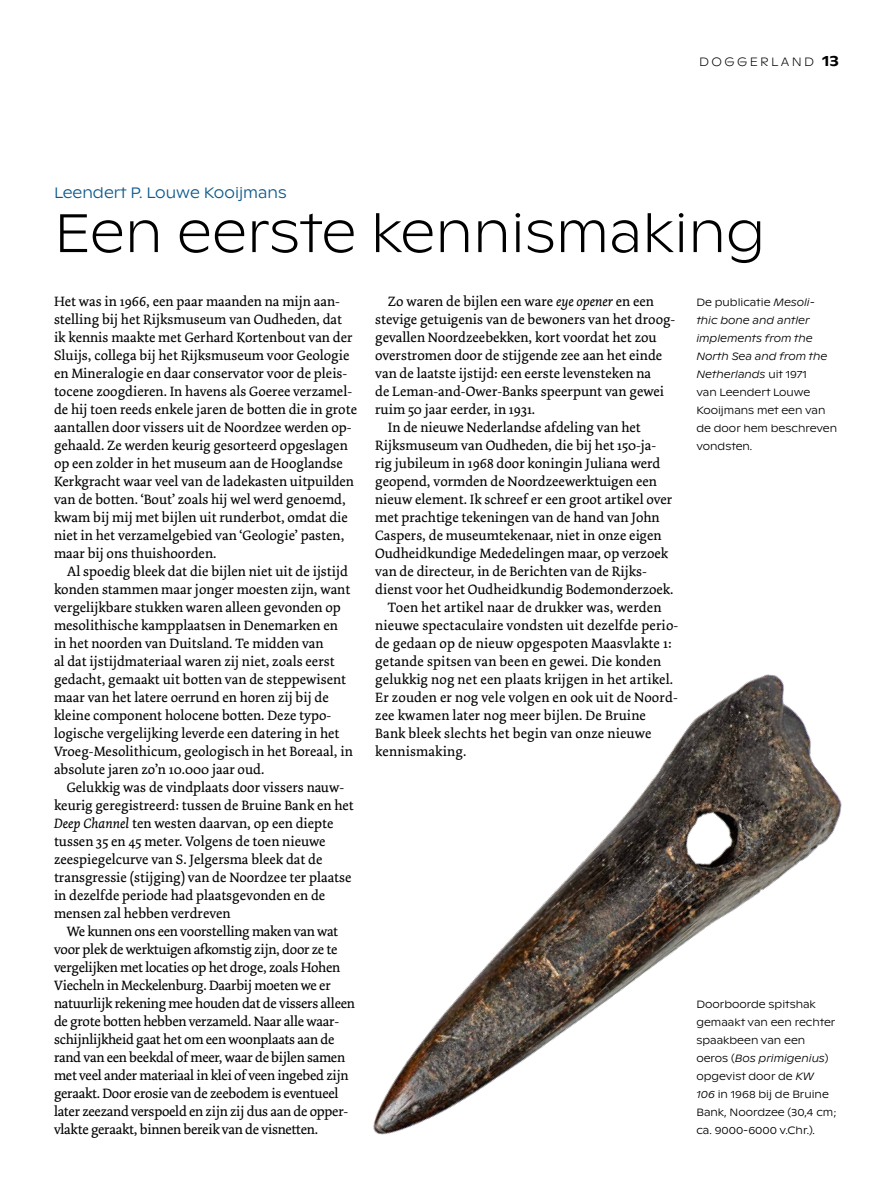
<style>
.page{position:relative;width:893px;height:1191px;background:#fff}
.page>*{position:absolute;margin:0;border:0;box-sizing:border-box;transform-origin:0 0}
.Voor-_en_nawerk_H{font:100 54px "Ginto Nord";color:#000}
.Auteur{font:300 15px "Ginto Nord";color:#0c598a}
.Body_met_inspring{font:14.25px/18px "Dolly Pro";color:#000}
.Body{font:14.25px/18px "Dolly Pro";color:#000}
.Body_met_inspring-2{font:14.25px/18px "Dolly Pro";letter-spacing:-.02em;color:#000}
.t1{font:100 12px "Ginto Nord";letter-spacing:.2em;color:#000}
.bijschrift_links{font:300 10.5px/18px "Ginto Nord";color:#000}
.s1{font-weight:500;font-size:15px}
.s2{font-style:italic}
</style>
<div class="page">
<img style="left:373px;top:674px;width:469px;height:461px">
<p class="t1" style="left:699px;top:53px;width:141px">DOGGERLAND <span class="s1">13</span></p>
<p class="Auteur" style="left:54px;top:182px;width:234px">Leendert P. Louwe Kooijmans</p>
<p class="Voor-_en_nawerk_H" style="left:54px;top:196px;width:713px">Een eerste kennismaking</p>
<p class="Body" style="left:54px;top:292px;width:305px">Het was in 1966, een paar maanden na mijn aan&shy;stelling bij het Rijksmuseum van Oudheden, dat ik kennis maakte met Gerhard Kortenbout van der Sluijs, collega bij het Rijksmuseum voor Geologie en Mineralogie en daar conservator voor de pleis&shy;tocene zoogdieren. In havens als Goeree verzamel&shy;de hij toen reeds enkele jaren de botten die in grote aantallen door vissers uit de Noordzee werden op&shy;gehaald. Ze werden keurig gesorteerd opgeslagen op een zolder in het museum aan de Hooglandse Kerkgracht waar veel van de ladekasten uitpuilden van de botten. ‘Bout’ zoals hij wel werd genoemd, kwam bij mij met bijlen uit runderbot, omdat die niet in het verzamelgebied van ‘Geologie’ pasten, maar bij ons thuishoorden.</p>
<p class="Body_met_inspring" style="left:54px;top:562px;width:300px;text-indent:13px">Al spoedig bleek dat die bijlen niet uit de ijstijd konden stammen maar jonger moesten zijn, want vergelijkbare stukken waren alleen gevonden op mesolithische kampplaatsen in Denemarken en in het noorden van Duitsland. Te midden van<br>al dat ijstijdmateriaal waren zij niet, zoals eerst gedacht, gemaakt uit botten van de steppewisent maar van het latere oerrund en horen zij bij de kleine component holocene botten. Deze typo&shy;logische vergelijking leverde een datering in het Vroeg-Mesolithicum, geologisch in het Boreaal, in absolute jaren zo’n 10.000 jaar oud.</p>
<p class="Body_met_inspring" style="left:54px;top:778px;width:301px;text-indent:13px">Gelukkig was de vindplaats door vissers nauw&shy;keurig geregistreerd: tussen de Bruine Bank en het <span class="s2">Deep Channel</span> ten westen daarvan, op een diepte tussen 35 en 45 meter. Volgens de toen nieuwe zeespiegelcurve van S. Jelgersma bleek dat de transgressie (stijging) van de Noordzee ter plaatse in dezelfde periode had plaatsgevonden en de mensen zal hebben verdreven</p>
<p class="Body_met_inspring-2" style="left:54px;top:922px;width:302px;text-indent:13px">We kunnen ons een voorstelling maken van wat voor plek de werktuigen afkomstig zijn, door ze te vergelijken met locaties op het droge, zoals Hohen Viecheln in Meckelenburg. Daarbij moeten we er natuurlijk rekening mee houden dat de vissers alleen de grote botten hebben verzameld. Naar alle waar&shy;schijnlijkheid gaat het om een woonplaats aan de rand van een beekdal of meer, waar de bijlen samen met veel ander materiaal in klei of veen ingebed zijn geraakt. Door erosie van de zeebodem is eventueel later zeezand verspoeld en zijn zij dus aan de opper&shy;vlakte geraakt, binnen bereik van de visnetten.</p>
<p class="Body_met_inspring" style="left:375px;top:292px;width:302px;text-indent:13px">Zo waren de bijlen een ware <span class="s2">eye opener</span> en een stevige getuigenis van de bewoners van het droog&shy;gevallen Noordzeebekken, kort voordat het zou overstromen door de stijgende zee aan het einde van de laatste ijstijd: een eerste levensteken na<br>de Leman-and-Ower-Banks speerpunt van gewei ruim 50 jaar eerder, in 1931.</p>
<p class="Body_met_inspring" style="left:375px;top:418px;width:300px;text-indent:13px">In de nieuwe Nederlandse afdeling van het Rijksmuseum van Oudheden, die bij het 150-ja&shy;rig jubileum in 1968 door koningin Juliana werd geopend, vormden de Noordzeewerktuigen een nieuw element. Ik schreef er een groot artikel over met prachtige tekeningen van de hand van John Caspers, de museumtekenaar, niet in onze eigen Oudheidkundige Mededelingen maar, op verzoek van de directeur, in de Berichten van de Rijks&shy;dienst voor het Oudheidkundig Bodemonderzoek.</p>
<p class="Body_met_inspring" style="left:375px;top:598px;width:305px;text-indent:13px">Toen het artikel naar de drukker was, werden nieuwe spectaculaire vondsten uit dezelfde perio&shy;de gedaan op de nieuw opgespoten Maasvlakte 1: getande spitsen van been en gewei. Die konden gelukkig nog net een plaats krijgen in het artikel.<br>Er zouden er nog vele volgen en ook uit de Noord&shy;zee kwamen later nog meer bijlen. De Bruine Bank bleek slechts het begin van onze nieuwe kennismaking.</p>
<p class="bijschrift_links" style="left:696px;top:293px;width:142px">De publicatie <span class="s2">Mesoli&shy;thic bone and antler implements from the<br>North Sea and from the<br>Netherlands</span> uit 1971<br>van Leendert Louwe<br>Kooijmans met een van de door hem beschreven vondsten.</p>
<p class="bijschrift_links" style="left:696px;top:995px;width:142px">Doorboorde spitshak gemaakt van een rechter spaakbeen van een oeros (<span class="s2">Bos primigenius</span>) opgevist door de <span class="s2">KW<br>106</span> in 1968 bij de Bruine<br>Bank, Noordzee (30,4 cm; ca. 9000‑6000 v.Chr.).</p>
</div>
